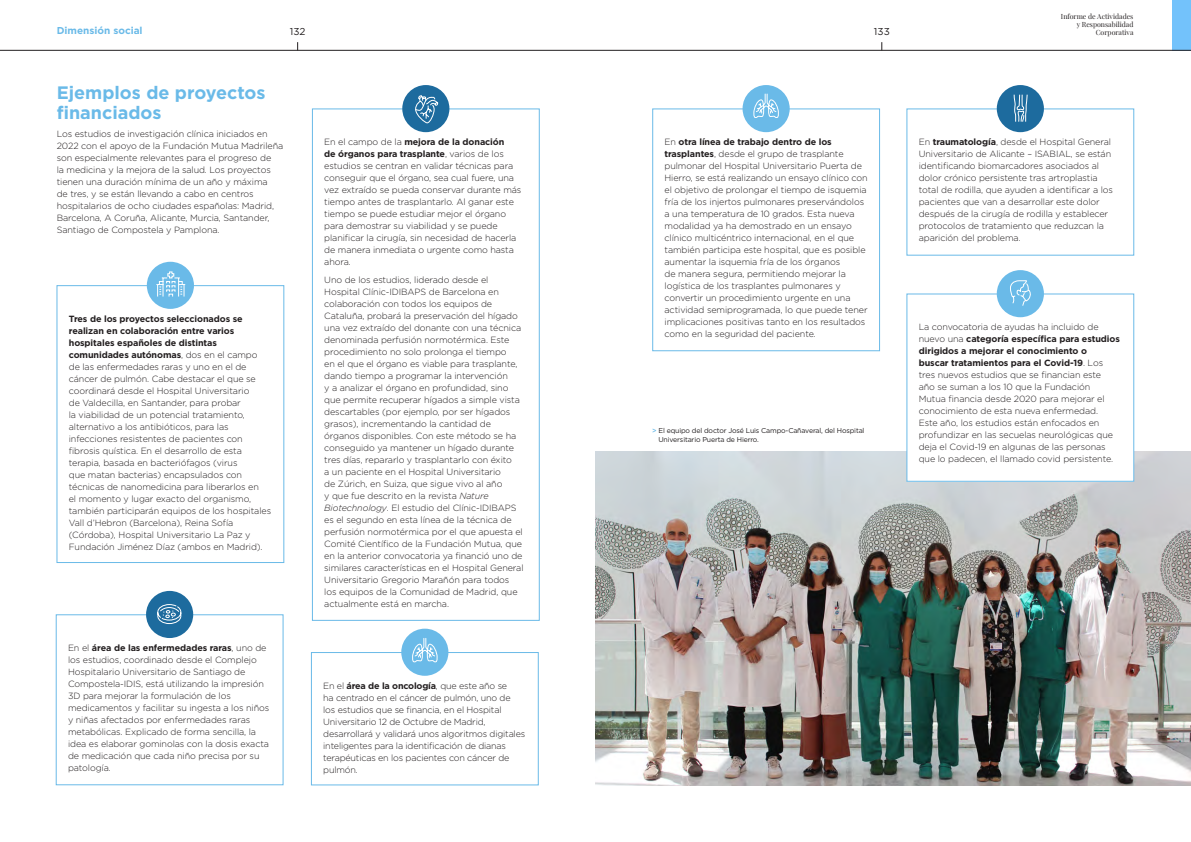
<style>
.page{position:relative;width:1191px;height:842px;background:#fff}
.page>*{position:absolute;margin:0;border:0;box-sizing:border-box;transform-origin:0 0}
.t1{font:700 18px/20px "Gotham";color:#6abae8}
.t2{font:700 10px "Gotham";color:#6abae8}
.t3{font:10px "Gotham";color:#231f20}
.t4{font:300 9px/12px "Gotham";letter-spacing:-.01em;color:#231f20}
.t5{font:7px/9px "Gotham";letter-spacing:-.02em;color:#231f20}
.t6{font:7px/8px "Playfair Display";color:#231f20;text-align:right}
.s1{font-weight:700}
.s2{font-style:italic}
.s3{font-weight:500;color:#6abae8}
</style>
<div class="page">
<div style="left:1171px;top:0;width:20px;height:50px;background:#73c2fb"></div>
<div style="left:652px;top:108px;width:228px;height:243px;border:1px solid #6abae8"></div>
<hr style="left:0;top:50px;width:1191px;height:1px;background:#231f20">
<div style="left:312px;top:108px;width:228px;height:513px;border:1px solid #6abae8"></div>
<div style="left:402px;top:85px;width:47px;height:47px;background:#1d6b9e;border-radius:50%"></div>
<div style="left:742px;top:85px;width:47px;height:47px;background:#6abae8;border-radius:50%"></div>
<div style="left:311px;top:652px;width:228px;height:133px;border:1px solid #6abae8"></div>
<div style="left:401px;top:629px;width:47px;height:47px;background:#6abae8;border-radius:50%"></div>
<div style="left:56px;top:614px;width:227px;height:171px;border:1px solid #6abae8"></div>
<div style="left:146px;top:591px;width:47px;height:47px;background:#1d6b9e;border-radius:50%"></div>
<img style="left:595px;top:452px;width:596px;height:333px">
<div style="left:56px;top:285px;width:228px;height:278px;border:1px solid #6abae8"></div>
<div style="left:147px;top:262px;width:47px;height:47px;background:#6abae8;border-radius:50%"></div>
<svg style="left:156px;top:271px;width:29px;height:26px"></svg>
<svg style="left:157px;top:604px;width:25px;height:20px"></svg>
<svg style="left:412px;top:638px;width:26px;height:25px"></svg>
<svg style="left:753px;top:93px;width:26px;height:25px"></svg>
<svg style="left:415px;top:95px;width:23px;height:29px"></svg>
<div style="left:906px;top:108px;width:228px;height:148px;border:1px solid #6abae8"></div>
<div style="left:996px;top:85px;width:48px;height:47px;background:#1d6b9e;border-radius:50%"></div>
<svg style="left:1013px;top:94px;width:15px;height:28px"></svg>
<div style="left:907px;top:294px;width:226px;height:187px;background:#fff"></div>
<div style="left:906px;top:293px;width:228px;height:189px;border:1px solid #6abae8"></div>
<div style="left:996px;top:270px;width:48px;height:47px;background:#6abae8;border-radius:50%"></div>
<svg style="left:1010px;top:280px;width:21px;height:26px"></svg>
<p class="t2" style="left:57px;top:24px;width:87px">Dimensión social</p>
<p class="t6" style="left:1061px;top:12px;width:74px">Informe de Actividades y Responsabilidad</p>
<p class="t3" style="left:290px;top:25px;width:17px">132</p>
<p class="t3" style="left:874px;top:25px;width:17px">133</p>
<p class="t6" style="left:1095px;top:28px;width:39px">Corporativa</p>
<p class="t1" style="left:57px;top:83px;width:210px">Ejemplos de proyectos financiados</p>
<p class="t4" style="left:57px;top:128px;width:228px">Los estudios de investigación clínica iniciados en 2022 con el apoyo de la Fundación Mutua Madrileña son especialmente relevantes para el progreso de<br>la medicina y la mejora de la salud. Los proyectos tienen una duración mínima de un año y máxima<br>de tres, y se están llevando a cabo en centros hospitalarios de ocho ciudades españolas: Madrid, Barcelona, A Coruña, Alicante, Murcia, Santander, Santiago de Compostela y Pamplona.</p>
<p class="t4" style="left:664px;top:136px;width:205px">En <span class="s1">otra línea de trabajo dentro de los trasplantes</span>, desde el grupo de trasplante pulmonar del Hospital Universitario Puerta de Hierro, se está realizando un ensayo clínico con el objetivo de prolongar el tiempo de isquemia fría de los injertos pulmonares preservándolos a una temperatura de 10 grados. Esta nueva modalidad ya ha demostrado en un ensayo clínico multicéntrico internacional, en el que también participa este hospital, que es posible aumentar la isquemia fría de los órganos<br>de manera segura, permitiendo mejorar la logística de los trasplantes pulmonares y convertir un procedimiento urgente en una actividad semiprogramada, lo que puede tener implicaciones positivas tanto en los resultados como en la seguridad del paciente.</p>
<p class="t4" style="left:324px;top:136px;width:199px">En el campo de la <span class="s1">mejora de la donación<br>de órganos para trasplante</span>, varios de los estudios se centran en validar técnicas para conseguir que el órgano, sea cual fuere, una vez extraído se pueda conservar durante más tiempo antes de trasplantarlo. Al ganar este tiempo se puede estudiar mejor el órgano para demostrar su viabilidad y se puede planificar la cirugía, sin necesidad de hacerla de manera inmediata o urgente como hasta ahora.</p>
<p class="t4" style="left:324px;top:273px;width:201px">Uno de los estudios, liderado desde el Hospital Clínic-IDIBAPS de Barcelona en colaboración con todos los equipos de Cataluña, probará la preservación del hígado una vez extraído del donante con una técnica denominada perfusión normotérmica. Este procedimiento no solo prolonga el tiempo<br>en el que el órgano es viable para trasplante, dando tiempo a programar la intervención<br>y a analizar el órgano en profundidad, sino que permite recuperar hígados a simple vista descartables (por ejemplo, por ser hígados grasos), incrementando la cantidad de órganos disponibles. Con este método se ha conseguido ya mantener un hígado durante tres días, repararlo y trasplantarlo con éxito<br>a un paciente en el Hospital Universitario<br>de Zúrich, en Suiza, que sigue vivo al año<br>y que fue descrito en la revista <span class="s2">Nature Biotechnology</span>. El estudio del Clínic-IDIBAPS es el segundo en esta línea de la técnica de perfusión normotérmica por el que apuesta el Comité Científico de la Fundación Mutua, que en la anterior convocatoria ya financió uno de similares características en el Hospital General Universitario Gregorio Marañón para todos los equipos de la Comunidad de Madrid, que actualmente está en marcha.</p>
<p class="t4" style="left:69px;top:312px;width:204px"><span class="s1">Tres de los proyectos seleccionados se realizan en colaboración entre varios hospitales españoles de distintas comunidades autónomas</span>, dos en el campo<br>de las enfermedades raras y uno en el de cáncer de pulmón. Cabe destacar el que se coordinará desde el Hospital Universitario<br>de Valdecilla, en Santander, para probar<br>la viabilidad de un potencial tratamiento, alternativo a los antibióticos, para las infecciones resistentes de pacientes con fibrosis quística. En el desarrollo de esta terapia, basada en bacteriófagos (virus<br>que matan bacterias) encapsulados con técnicas de nanomedicina para liberarlos en<br>el momento y lugar exacto del organismo, también participarán equipos de los hospitales Vall d’Hebron (Barcelona), Reina Sofía (Córdoba), Hospital Universitario La Paz y Fundación Jiménez Díaz (ambos en Madrid).</p>
<p class="t5" style="left:658px;top:426px;width:207px;text-indent:-6px"><span class="s3">&gt;</span> El equipo del doctor José Luis Campo-Cañaveral, del Hospital<br>Universitario Puerta de Hierro.</p>
<p class="t4" style="left:68px;top:641px;width:203px">En el <span class="s1">área de las enfermedades raras</span>, uno de los estudios, coordinado desde el Complejo Hospitalario Universitario de Santiago de Compostela-IDIS, está utilizando la impresión 3D para mejorar la formulación de los medicamentos y facilitar su ingesta a los niños y niñas afectados por enfermedades raras metabólicas. Explicado de forma sencilla, la idea es elaborar gominolas con la dosis exacta de medicación que cada niño precisa por su patología.</p>
<p class="t4" style="left:323px;top:679px;width:203px">En el <span class="s1">área de la oncología</span>, que este año se<br>ha centrado en el cáncer de pulmón, uno de<br>los estudios que se financia, en el Hospital Universitario 12 de Octubre de Madrid, desarrollará y validará unos algoritmos digitales inteligentes para la identificación de dianas terapéuticas en los pacientes con cáncer de pulmón.</p>
<p class="t4" style="left:918px;top:136px;width:196px">En <span class="s1">traumatología</span>, desde el Hospital General Universitario de Alicante – ISABIAL, se están identificando biomarcadores asociados al dolor crónico persistente tras artroplastia total de rodilla, que ayuden a identificar a los pacientes que van a desarrollar este dolor después de la cirugía de rodilla y establecer protocolos de tratamiento que reduzcan la aparición del problema.</p>
<p class="t4" style="left:918px;top:321px;width:203px">La convocatoria de ayudas ha incluido de nuevo una <span class="s1">categoría específica para estudios dirigidos a mejorar el conocimiento o<br>buscar tratamientos para el Covid-19</span>. Los tres nuevos estudios que se financian este<br>año se suman a los 10 que la Fundación<br>Mutua financia desde 2020 para mejorar el conocimiento de esta nueva enfermedad.<br>Este año, los estudios están enfocados en profundizar en las secuelas neurológicas que deja el Covid-19 en algunas de las personas que lo padecen, el llamado covid persistente.</p>
</div>
